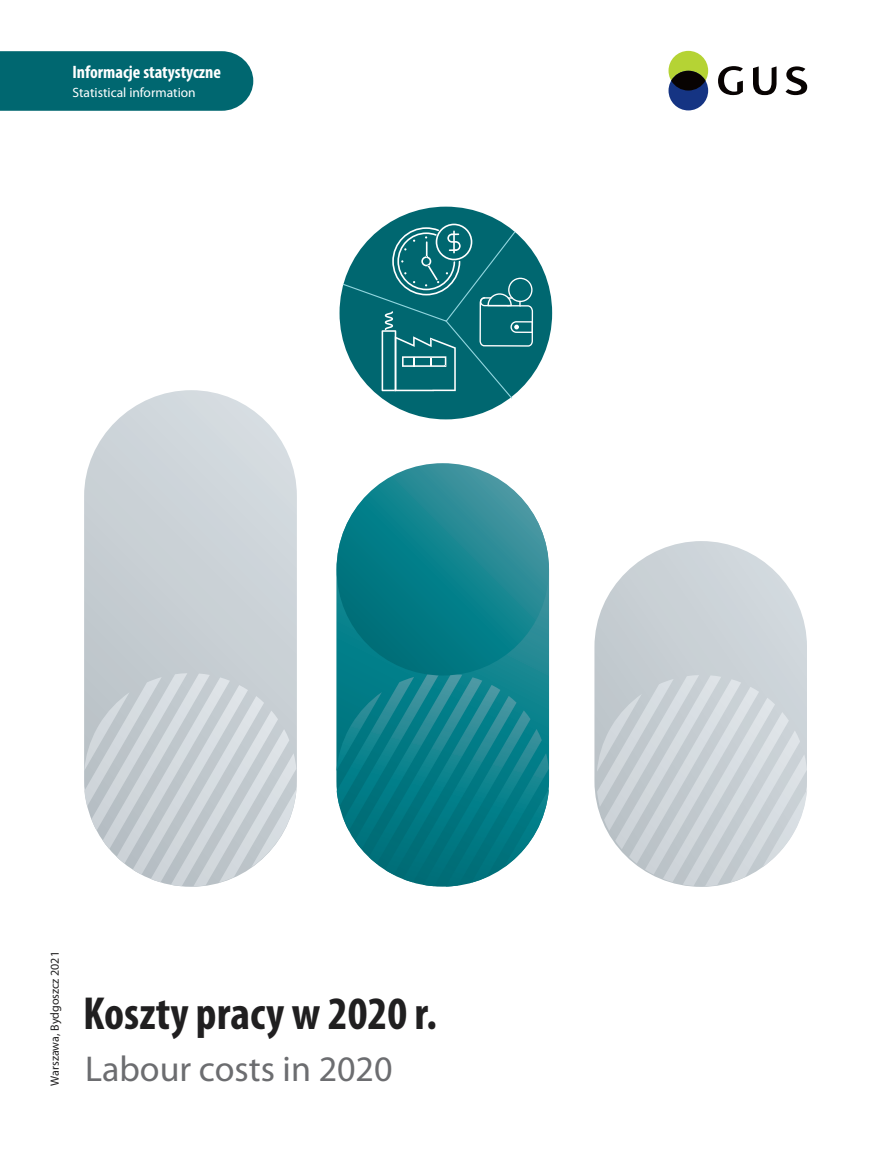
<style>
.page{position:relative;width:893px;height:1149px;background:#fff}
.page>*{position:absolute;margin:0;border:0;box-sizing:border-box;transform-origin:0 0}
.t1{font:700 condensed 46.5px "Myriad Pro";color:#201f20}
.t2{font:36px "Myriad Pro";color:#6c6d70}
.t3{font:700 condensed 18px "Myriad Pro";color:#fff}
.t4{font:13.5px "Myriad Pro";color:#fff}
.t5{font:12px "Myriad Pro";color:#201f20}
</style>
<div class="page">
<div style="left:0;top:51px;width:253px;height:60px;background:#006770"></div>
<div style="left:340px;top:206px;width:212px;height:213px;background:#006770;border-radius:50%"></div>
<div style="left:668px;top:51px;width:40px;height:39px;background:#b5d334;border-radius:50%"></div>
<div style="left:668px;top:71px;width:40px;height:39px;background:#153483;border-radius:50%"></div>
<div style="left:671px;top:71px;width:34px;height:19px;background:#080302;border-radius:50%"></div>
<svg style="left:718px;top:66px;width:89px;height:29px"></svg>
<svg style="left:336px;top:464px;width:213px;height:422px;background:#168690"></svg>
<svg style="left:336px;top:672px;width:213px;height:214px;background:#238a93"></svg>
<svg style="left:337px;top:463px;width:212px;height:212px;background:#14828c"></svg>
<div style="left:84px;top:390px;width:213px;height:496px;background:#cbd2d7;border-radius:106px"></div>
<svg style="left:84px;top:673px;width:213px;height:213px"></svg>
<div style="left:594px;top:541px;width:213px;height:345px;background:#cbd2d7;border-radius:106px"></div>
<svg style="left:597px;top:675px;width:210px;height:211px"></svg>
<svg style="left:341px;top:223px;width:192px;height:177px"></svg>
<h3 class="t3" style="left:72px;top:64px;width:150px">Informacje statystyczne</h3>
<p class="t4" style="left:72px;top:87px;width:125px">Statistical information</p>
<p class="t5" style="left:50px;top:1085px;width:136px;rotate:-90deg">Warszawa, Bydgoszcz 2021</p>
<h1 class="t1" style="left:83px;top:993px;width:356px">Koszty pracy w 2020 r.</h1>
<h2 class="t2" style="left:85px;top:1053px;width:309px">Labour costs in 2020</h2>
</div>
